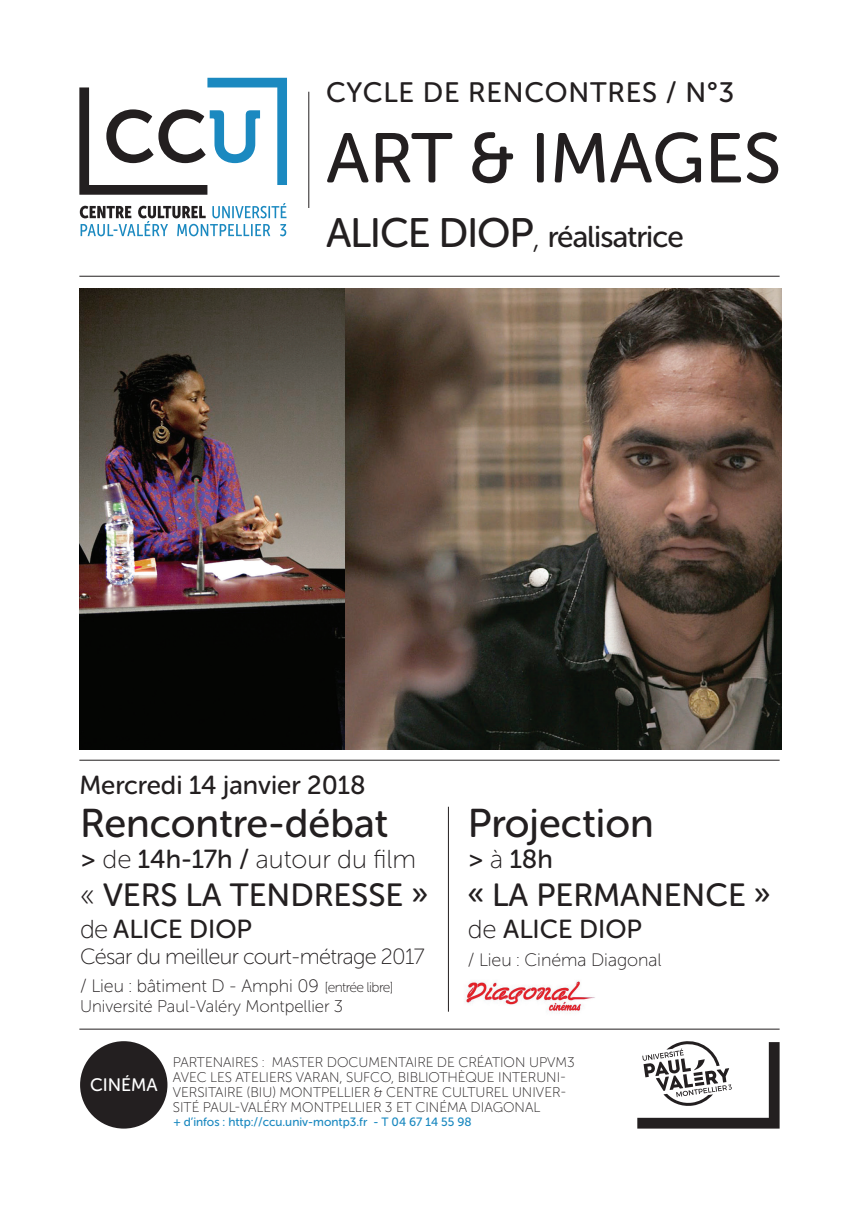
<style>
.page{position:relative;width:859px;height:1208px;background:#fff}
.page>*{position:absolute;margin:0;border:0;box-sizing:border-box;transform-origin:0 0}
.t1{font:70px "Museo Sans Rounded 500";color:#231f20}
.t2{font:40px "Museo Sans Rounded 500";color:#231f20}
.t3{font:32px "Museo Sans Rounded 500";color:#231f20}
.t4{font:30px "Museo Sans Rounded 500";letter-spacing:-.03em;color:#231f20}
.t5{font:28px "Museo Sans Rounded 500";letter-spacing:.03em;color:#231f20}
.t6{font:26px "Museo Sans Rounded 500";color:#231f20}
.t7{font:26px "Museo Sans Rounded 100";color:#231f20}
.t8{font:22px "Museo Sans Rounded 100";letter-spacing:-.03em;color:#231f20}
.t9{font:18px "Museo Sans Rounded 100";color:#231f20}
.t10{font:18px "Museo Sans Rounded 500";color:#fff}
.t11{font:17px "Museo Sans Rounded 100";color:#231f20}
.t12{font:14px/15px "Museo Sans Rounded 100";color:#231f20}
.t13{font:12px "Museo Sans Rounded 500";color:#1b89c0}
.s1{font-size:41px}
.s2{font-family:"Museo Sans Rounded 100";font-size:37px}
.s3{font-family:"Museo Sans Rounded 500"}
.s4{font-family:"Museo Sans Rounded 100"}
.s5{font-size:14px}
</style>
<div class="page">
<img style="left:80px;top:288px;width:701px;height:461px">
<svg style="left:637px;top:1041px;width:143px;height:87px"></svg>
<hr style="left:448px;top:806px;width:1px;height:205px;background:#231f20">
<hr style="left:79px;top:276px;width:701px;height:1px;background:#231f20">
<hr style="left:79px;top:759px;width:701px;height:1px;background:#231f20">
<hr style="left:308px;top:92px;width:1px;height:116px;background:#231f20">
<hr style="left:79px;top:1028px;width:701px;height:1px;background:#231f20">
<svg style="left:79px;top:78px;width:208px;height:117px"></svg>
<svg style="left:80px;top:203px;width:206px;height:33px"></svg>
<div style="left:80px;top:1041px;width:87px;height:87px;background:#231f20;border-radius:50%"></div>
<img style="left:465px;top:980px;width:130px;height:34px">
<h3 class="t5" style="left:326px;top:77px;width:410px">CYCLE DE RENCONTRES / N°3</h3>
<h1 class="t1" style="left:326px;top:120px;width:457px">ART &amp; IMAGES</h1>
<h3 class="t4" style="left:326px;top:221px;width:359px"><span class="s1">ALICE DIOP</span><span class="s2">,</span> réalisatrice</h3>
<h3 class="t6" style="left:79px;top:770px;width:288px">Mercredi 14 janvier 2018</h3>
<h2 class="t2" style="left:80px;top:801px;width:310px">Rencontre-débat</h2>
<h3 class="t7" style="left:80px;top:845px;width:337px"><span class="s3">&gt;</span> de <span class="s3">14h-17h /</span> autour du film</h3>
<h3 class="t3" style="left:80px;top:878px;width:349px"><span class="s4">«</span> VERS LA TENDRESSE »</h3>
<h3 class="t6" style="left:80px;top:914px;width:173px"><span class="s4">de</span> ALICE DIOP</h3>
<h3 class="t8" style="left:80px;top:944px;width:346px">César du meilleur court-métrage 2017</h3>
<p class="t9" style="left:80px;top:976px;width:315px">/ Lieu : bâtiment D - Amphi 09 <span class="s5">[entrée libre]</span></p>
<p class="t11" style="left:80px;top:997px;width:265px">Université Paul-Valéry Montpellier 3</p>
<h2 class="t2" style="left:468px;top:801px;width:187px">Projection</h2>
<h3 class="t6" style="left:468px;top:844px;width:87px">&gt; <span class="s4">à</span> 18h</h3>
<h3 class="t3" style="left:468px;top:878px;width:304px">« LA PERMANENCE »</h3>
<h3 class="t6" style="left:468px;top:914px;width:176px"><span class="s4">de</span> ALICE DIOP</h3>
<p class="t9" style="left:468px;top:950px;width:195px">/ Lieu : Cinéma Diagonal</p>
<p class="t10" style="left:90px;top:1074px;width:69px">CINÉMA</p>
<p class="t12" style="left:173px;top:1055px;width:403px">PARTENAIRES : MASTER DOCUMENTAIRE DE CRÉATION UPVM3<br>AVEC LES ATELIERS VARAN, SUFCO, BIBLIOTHÈQUE INTERUNI-VERSITAIRE (BIU) MONTPELLIER &amp; CENTRE CULTUREL UNIVER-SITÉ PAUL-VALÉRY MONTPELLIER 3 ET CINÉMA DIAGONAL</p>
<p class="t13" style="left:173px;top:1115px;width:300px">+ d’infos : http://ccu.univ-montp3.fr - T 04 67 14 55 98</p>
</div>
